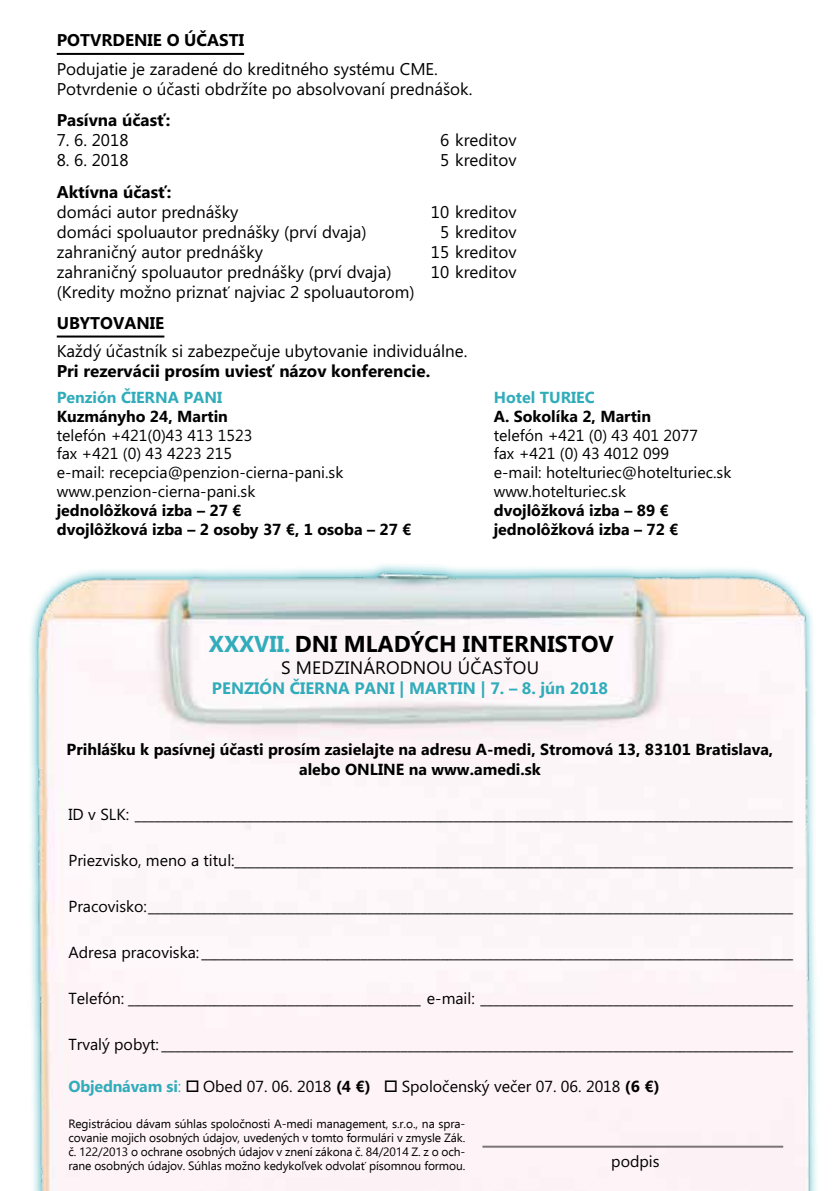
<style>
.page{position:relative;width:840px;height:1191px;background:#fff}
.page>*{position:absolute;margin:0;border:0;box-sizing:border-box;transform-origin:0 0}
.t1{font:700 23px "Microsoft Phags Pa";color:#000}
.t2{font:18px "Microsoft Phags Pa";letter-spacing:.01em;color:#000}
.t3{font:17px/20px "Microsoft Phags Pa";color:#000}
.t4{font:700 17px "Microsoft Phags Pa";color:#000}
.t5{font:700 16.6px "Microsoft Phags Pa";color:#30acba}
.t6{font:16px/18.8px "Microsoft Phags Pa";color:#000}
.t7{font:700 16px/18.8px "Microsoft Phags Pa";color:#000}
.t8{font:700 16px "Microsoft Phags Pa";color:#30acba}
.t9{font:12px/14px "Ebrima";letter-spacing:-.01em;color:#000;text-align:justify}
.s1{color:#30acba}
.s2{font-weight:700;color:#30acba}
.s3{font-weight:700}
</style>
<div class="page">
<img style="left:30px;top:564px;width:786px;height:627px">
<hr style="left:482px;top:1145px;width:300px;height:2px;background:#000">
<hr style="left:57px;top:53px;width:187px;height:2px;background:#000">
<hr style="left:57px;top:335px;width:107px;height:2px;background:#000">
<p class="t4" style="left:57px;top:28px;width:189px">Potvrdenie o účasti</p>
<p class="t3" style="left:57px;top:58px;width:417px">Podujatie je zaradené do kreditného systému CME.<br>Potvrdenie o účasti obdržíte po absolvovaní prednášok.</p>
<p class="t4" style="left:57px;top:108px;width:115px">Pasívna účasť:</p>
<p class="t3" style="left:57px;top:129px;width:73px">7. 6. 2018</p>
<p class="t3" style="left:440px;top:129px;width:78px">6 kreditov</p>
<p class="t3" style="left:57px;top:149px;width:73px">8. 6. 2018</p>
<p class="t3" style="left:440px;top:149px;width:78px">5 kreditov</p>
<p class="t4" style="left:57px;top:179px;width:116px">Aktívna účasť:</p>
<p class="t3" style="left:57px;top:201px;width:183px">domáci autor prednášky</p>
<p class="t3" style="left:430px;top:201px;width:87px">10 kreditov</p>
<p class="t3" style="left:57px;top:221px;width:311px">domáci spoluautor prednášky (prví dvaja)</p>
<p class="t3" style="left:440px;top:221px;width:78px">5 kreditov</p>
<p class="t3" style="left:57px;top:241px;width:208px">zahraničný autor prednášky</p>
<p class="t3" style="left:430px;top:241px;width:87px">15 kreditov</p>
<p class="t3" style="left:57px;top:261px;width:336px">zahraničný spoluautor prednášky (prví dvaja)</p>
<p class="t3" style="left:430px;top:261px;width:87px">10 kreditov</p>
<p class="t3" style="left:57px;top:281px;width:359px">(Kredity možno priznať najviac 2 spoluautorom)</p>
<p class="t4" style="left:57px;top:311px;width:109px">Ubytovanie</p>
<p class="t3" style="left:57px;top:340px;width:412px">Každý účastník si zabezpečuje ubytovanie individuálne.</p>
<p class="t4" style="left:57px;top:359px;width:375px">Pri rezervácii prosím uviesť názov konferencie.</p>
<p class="t8" style="left:57px;top:386px;width:85px">Penzión ČIERNA</p>
<p class="t8" style="left:183px;top:386px;width:21px">PANI</p>
<p class="t7" style="left:57px;top:406px;width:172px">Kuzmányho 24, Martin</p>
<p class="t6" style="left:57px;top:425px;width:288px">telefón +421(0)43 413 1523<br>fax +421 (0) 43 4223 215<br>e-mail: recepcia@penzion-cierna-pani.sk www.penzion-cierna-pani.sk</p>
<p class="t7" style="left:57px;top:500px;width:356px">jednolôžková izba – 27 €<br>dvojlôžková izba – 2 osoby 37 €, 1 osoba – 27 €</p>
<p class="t8" style="left:493px;top:386px;width:102px">Hotel TURIEC</p>
<p class="t7" style="left:493px;top:406px;width:159px">A. Sokolíka 2, Martin</p>
<p class="t6" style="left:493px;top:425px;width:239px">telefón +421 (0) 43 401 2077<br>fax +421 (0) 43 4012 099<br>e-mail: hotelturiec@hotelturiec.sk www.hotelturiec.sk</p>
<p class="t7" style="left:493px;top:500px;width:186px">dvojlôžková izba – 89 € jednolôžková izba – 72 €</p>
<h1 class="t1" style="left:209px;top:627px;width:389px"><span class="s1">XXXVII.</span> dni m ladých internistov</h1>
<p class="t2" style="left:281px;top:654px;width:259px">s medzinárodnou účasťou</p>
<p class="t5" style="left:212px;top:676px;width:397px">Penzión Čierna pani | Martin | 7. – 8. jún 2018</p>
<p class="t7" style="left:299px;top:738px;width:475px;line-height:20px;text-indent:-232px">Prihlášku k pasívnej účasti prosím zasielajte na adresu A- medi, Stromová 13, 83101 Bratislava, alebo ON LINE</p>
<p class="t7" style="left:408px;top:759px;width:134px">na www.amedi.sk</p>
<p class="t6" style="left:68px;top:803px;width:725px">ID v SLK: ___________________________________________________________________________________________________</p>
<p class="t6" style="left:68px;top:849px;width:725px">Priezvisko, meno a titul:____________________________________________________________________________________</p>
<p class="t6" style="left:68px;top:895px;width:725px">Pracovisko:_________________________________________________________________________________________________</p>
<p class="t6" style="left:68px;top:941px;width:725px">Adresa pracoviska: _________________________________________________________________________________________</p>
<p class="t6" style="left:68px;top:987px;width:725px">Telefón: ____________________________________________ e-mail: _______________________________________________</p>
<p class="t6" style="left:68px;top:1033px;width:725px">Trvalý pobyt: _______________________________________________________________________________________________</p>
<p class="t6" style="left:68px;top:1076px;width:592px"><span class="s2">Objednávam si</span><span class="s1">:</span> □ Obed 07. 06. 2018 <span class="s3">(4 €)</span> □ Spoločenský večer 07. 06. 2018 <span class="s3">(6 €)</span></p>
<p class="t9" style="left:68px;top:1116px;width:398px">Registráciou dávam súhlas spoločnosti A-medi management, s.r.o., na spra&shy;covanie mojich osobných údajov, uvedených v tomto formulári v zmysle Zák. č. 122/2013 o ochrane osobných údajov v znení zákona č. 84/2014 Z. z o och&shy;rane osobných údajov. Súhlas možno kedykoľvek odvolať písomnou formou.</p>
<p class="t6" style="left:611px;top:1150px;width:50px">podpis</p>
</div>
